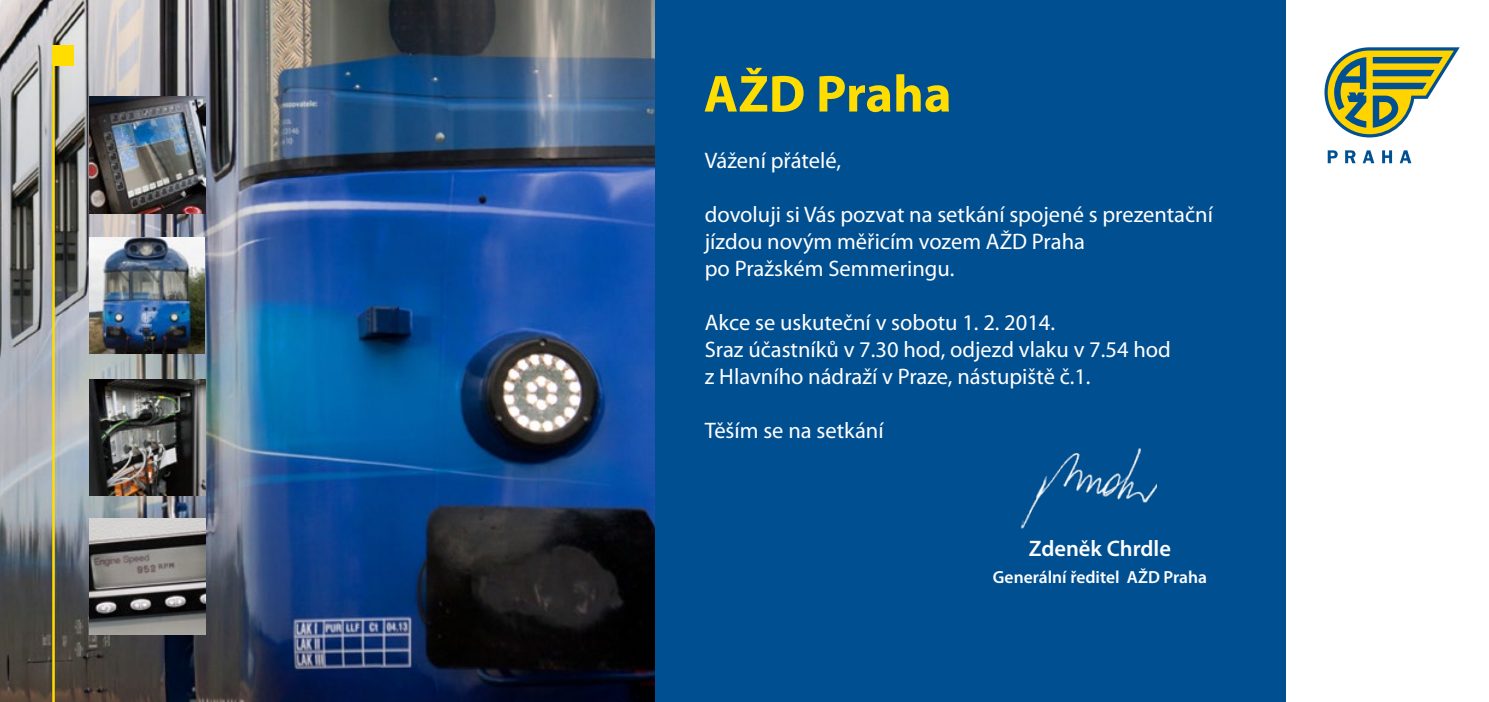
<style>
.page{position:relative;width:1489px;height:702px;background:#fff}
.page>*{position:absolute;margin:0;border:0;box-sizing:border-box;transform-origin:0 0}
.t1{font:700 52.5px "Myriad Pro";color:#fd0}
.t2{font:22.5px/27px "Myriad Pro";color:#fff}
.t3{font:600 22.5px "Myriad Pro";color:#fdfeff}
.t4{font:600 17.5px "Myriad Pro";color:#fdfeff}
</style>
<div class="page">
<div style="left:0;top:0;width:1285px;height:702px;background:#004f91"></div>
<img style="left:0;top:0;width:654px;height:702px">
<img style="left:90px;top:379px;width:116px;height:116px">
<svg style="left:1324px;top:47px;width:135px;height:90px"></svg>
<svg style="left:1327px;top:150px;width:10px;height:13px"></svg>
<svg style="left:1345px;top:150px;width:10px;height:13px"></svg>
<svg style="left:1362px;top:150px;width:12px;height:13px"></svg>
<svg style="left:1382px;top:150px;width:9px;height:13px"></svg>
<svg style="left:1399px;top:150px;width:12px;height:13px"></svg>
<div style="left:52px;top:46px;width:21px;height:20px;background:#fd0"></div>
<hr style="left:52px;top:50px;width:3px;height:652px;background:#fd0">
<img style="left:90px;top:518px;width:116px;height:116px">
<img style="left:1020px;top:448px;width:135px;height:81px">
<img style="left:90px;top:97px;width:116px;height:116px">
<img style="left:90px;top:237px;width:115px;height:116px">
<h1 class="t1" style="left:703px;top:60px;width:249px">AŽD Praha</h1>
<p class="t2" style="left:704px;top:147px;width:138px">Vážení přátelé,</p>
<p class="t2" style="left:704px;top:201px;width:509px">dovoluji si Vás pozvat na setkání spojené s prezentační jízdou novým měřicím vozem AŽD Praha<br>po Pražském Semmeringu.</p>
<p class="t2" style="left:704px;top:309px;width:467px">Akce se uskuteční v sobotu 1. 2. 2014.<br>Sraz účastníků v 7.30 hod, odjezd vlaku v 7.54 hod z Hlavního nádraží v Praze, nástupiště č.1.</p>
<p class="t2" style="left:704px;top:417px;width:180px">Těším se na setkání</p>
<p class="t3" style="left:1028px;top:534px;width:144px">Zdeněk Chrdle</p>
<p class="t4" style="left:992px;top:565px;width:216px">Generální ředitel AŽD Praha</p>
</div>
